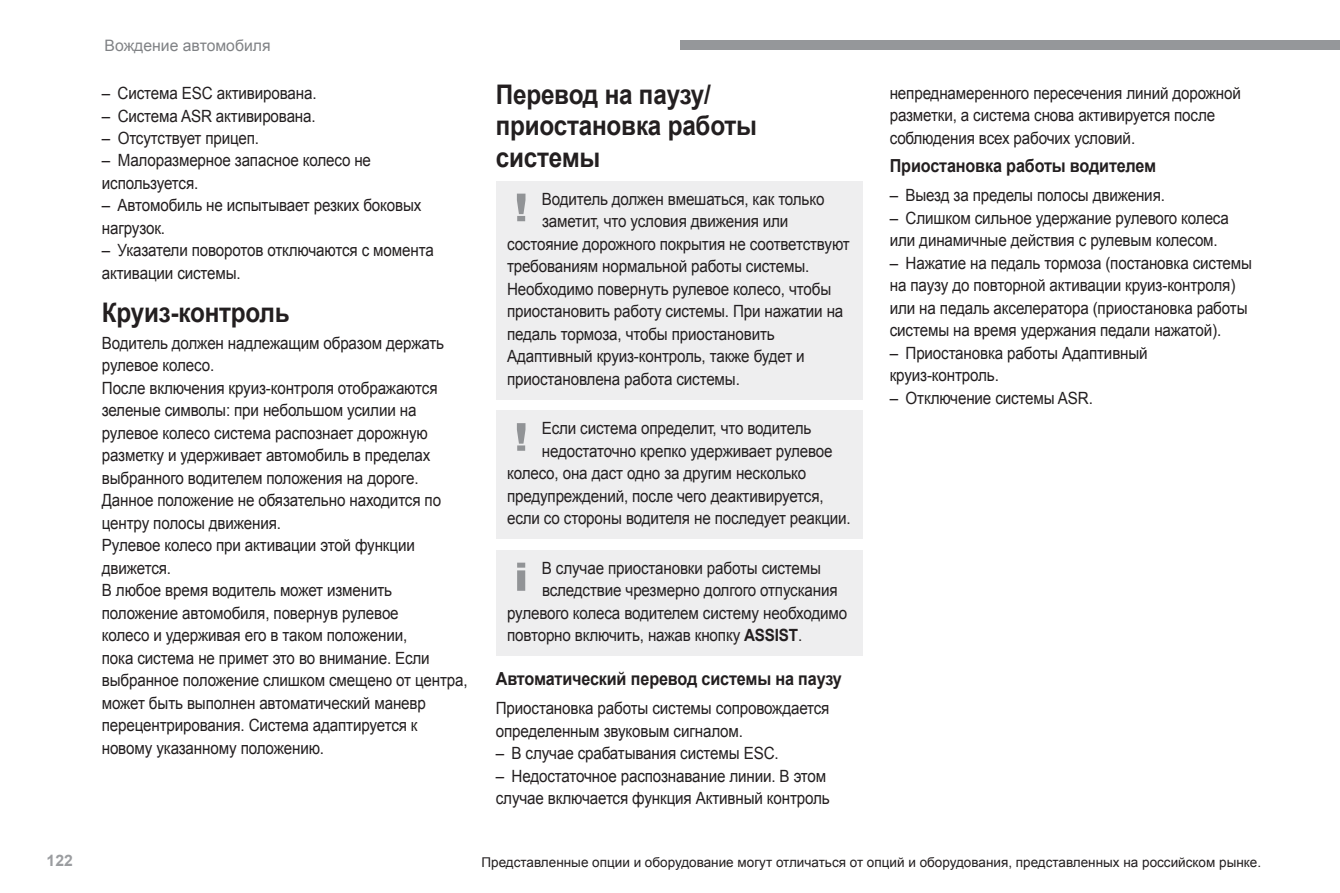
<style>
.page{position:relative;width:1340px;height:893px;background:#fff}
.page>*{position:absolute;margin:0;border:0;box-sizing:border-box;transform-origin:0 0}
.t1{font:700 27px/31.5px "Arial";letter-spacing:-.01em;color:#231f20;scale:.9 1}
.t2{font:700 18px "Arial";letter-spacing:-.01em;color:#231f20;scale:.9 1}
.t3{font:16.88px/22.5px "Arial";letter-spacing:-.01em;color:#231f20;scale:.9 1}
.t4{font:15.75px "Arial";color:#808285}
.t5{font:700 15.75px "Arial";color:#9b9da0}
.t6{font:13.5px "Arial";color:#231f20}
.s1{font-weight:700}
</style>
<div class="page">
<div style="left:681px;top:40px;width:658px;height:10px;background:#95979a"></div>
<div style="left:496px;top:181px;width:366px;height:219px;background:#eeeeef"></div>
<div style="left:496px;top:411px;width:366px;height:128px;background:#eeeeef"></div>
<div style="left:496px;top:550px;width:366px;height:106px;background:#eeeeef"></div>
<svg style="left:517px;top:194px;width:8px;height:27px"></svg>
<svg style="left:517px;top:423px;width:8px;height:28px"></svg>
<svg style="left:517px;top:563px;width:8px;height:28px"></svg>
<p class="t5" style="left:47px;top:850px;width:28px">122</p>
<p class="t4" style="left:105px;top:35px;width:167px">Вождение автомобиля</p>
<p class="t3" style="left:102px;top:82px;width:240px">– Система ESC активирована.</p>
<p class="t3" style="left:102px;top:104px;width:239px">– Система ASR активирована.</p>
<p class="t3" style="left:102px;top:127px;width:176px">– Отсутствует прицеп.</p>
<p class="t3" style="left:102px;top:149px;width:300px">– Малоразмерное запасное колесо не используется.</p>
<p class="t3" style="left:102px;top:194px;width:356px">– Автомобиль не испытывает резких боковых нагрузок.</p>
<p class="t3" style="left:102px;top:239px;width:370px">– Указатели поворотов отключаются с момента активации системы.</p>
<h1 class="t1" style="left:102px;top:297px;width:210px">Круиз-контроль</h1>
<p class="t3" style="left:102px;top:332px;width:408px">Водитель должен надлежащим образом держать рулевое колесо.<br>После включения круиз-контроля отображаются зеленые символы: при небольшом усилии на рулевое колесо система распознает дорожную разметку и удерживает автомобиль в пределах выбранного водителем положения на дороге.<br>Данное положение не обязательно находится по центру полосы движения.<br>Рулевое колесо при активации этой функции движется.<br>В любое время водитель может изменить положение автомобиля, повернув рулевое<br>колесо и удерживая его в таком положении,<br>пока система не примет это во внимание. Если выбранное положение слишком смещено от центра, может быть выполнен автоматический маневр перецентрирования. Система адаптируется к новому указанному положению.</p>
<h1 class="t1" style="left:496px;top:79px;width:291px">Перевод на паузу/ приостановка работы системы</h1>
<p class="t3" style="left:542px;top:188px;width:315px">Водитель должен вмешаться, как только</p>
<p class="t3" style="left:542px;top:210px;width:275px">заметит, что условия движения или</p>
<p class="t3" style="left:507px;top:233px;width:382px">состояние дорожного покрытия не соответствуют</p>
<p class="t3" style="left:507px;top:255px;width:337px">требованиям нормальной работы системы.</p>
<p class="t3" style="left:507px;top:278px;width:362px">Необходимо повернуть рулевое колесо, чтобы</p>
<p class="t3" style="left:507px;top:300px;width:375px">приостановить работу системы. При нажатии на</p>
<p class="t3" style="left:507px;top:323px;width:299px">педаль тормоза, чтобы приостановить</p>
<p class="t3" style="left:507px;top:345px;width:332px">Адаптивный круиз-контроль, также будет и</p>
<p class="t3" style="left:507px;top:368px;width:260px">приостановлена работа системы.</p>
<p class="t3" style="left:542px;top:417px;width:301px">Если система определит, что водитель</p>
<p class="t3" style="left:542px;top:440px;width:324px">недостаточно крепко удерживает рулевое</p>
<p class="t3" style="left:507px;top:462px;width:334px">колесо, она даст одно за другим несколько</p>
<p class="t3" style="left:507px;top:485px;width:353px">предупреждений, после чего деактивируется,</p>
<p class="t3" style="left:507px;top:507px;width:383px">если со стороны водителя не последует реакции.</p>
<p class="t3" style="left:542px;top:557px;width:312px">В случае приостановки работы системы</p>
<p class="t3" style="left:542px;top:579px;width:330px">вследствие чрезмерно долгого отпускания</p>
<p class="t3" style="left:507px;top:602px;width:379px">рулевого колеса водителем систему необходимо</p>
<p class="t3" style="left:507px;top:624px;width:329px">повторно включить, нажав кнопку <span class="s1">ASSIST</span>.</p>
<p class="t2" style="left:496px;top:667px;width:386px">Автоматический перевод системы на паузу</p>
<p class="t3" style="left:496px;top:697px;width:372px">Приостановка работы системы сопровождается определенным звуковым сигналом.</p>
<p class="t3" style="left:496px;top:742px;width:316px">– В случае срабатывания системы ESC.</p>
<p class="t3" style="left:496px;top:765px;width:372px">– Недостаточное распознавание линии. В этом случае включается функция Активный контроль</p>
<p class="t3" style="left:889px;top:82px;width:392px">непреднамеренного пересечения линий дорожной разметки, а система снова активируется после соблюдения всех рабочих условий.</p>
<p class="t2" style="left:889px;top:154px;width:297px">Приостановка работы водителем</p>
<p class="t3" style="left:889px;top:184px;width:307px">– Выезд за пределы полосы движения.</p>
<p class="t3" style="left:889px;top:207px;width:378px">– Слишком сильное удержание рулевого колеса или динамичные действия с рулевым колесом.</p>
<p class="t3" style="left:889px;top:252px;width:404px">– Нажатие на педаль тормоза (постановка системы на паузу до повторной активации круиз-контроля) или на педаль акселератора (приостановка работы системы на время удержания педали нажатой).</p>
<p class="t3" style="left:889px;top:342px;width:288px">– Приостановка работы Адаптивный круиз-контроль.</p>
<p class="t3" style="left:889px;top:387px;width:227px">– Отключение системы ASR.</p>
<p class="t6" style="left:481px;top:853px;width:781px">Представленные опции и оборудование могут отличаться от опций и оборудования, представленных на российском рынке.</p>
</div>
